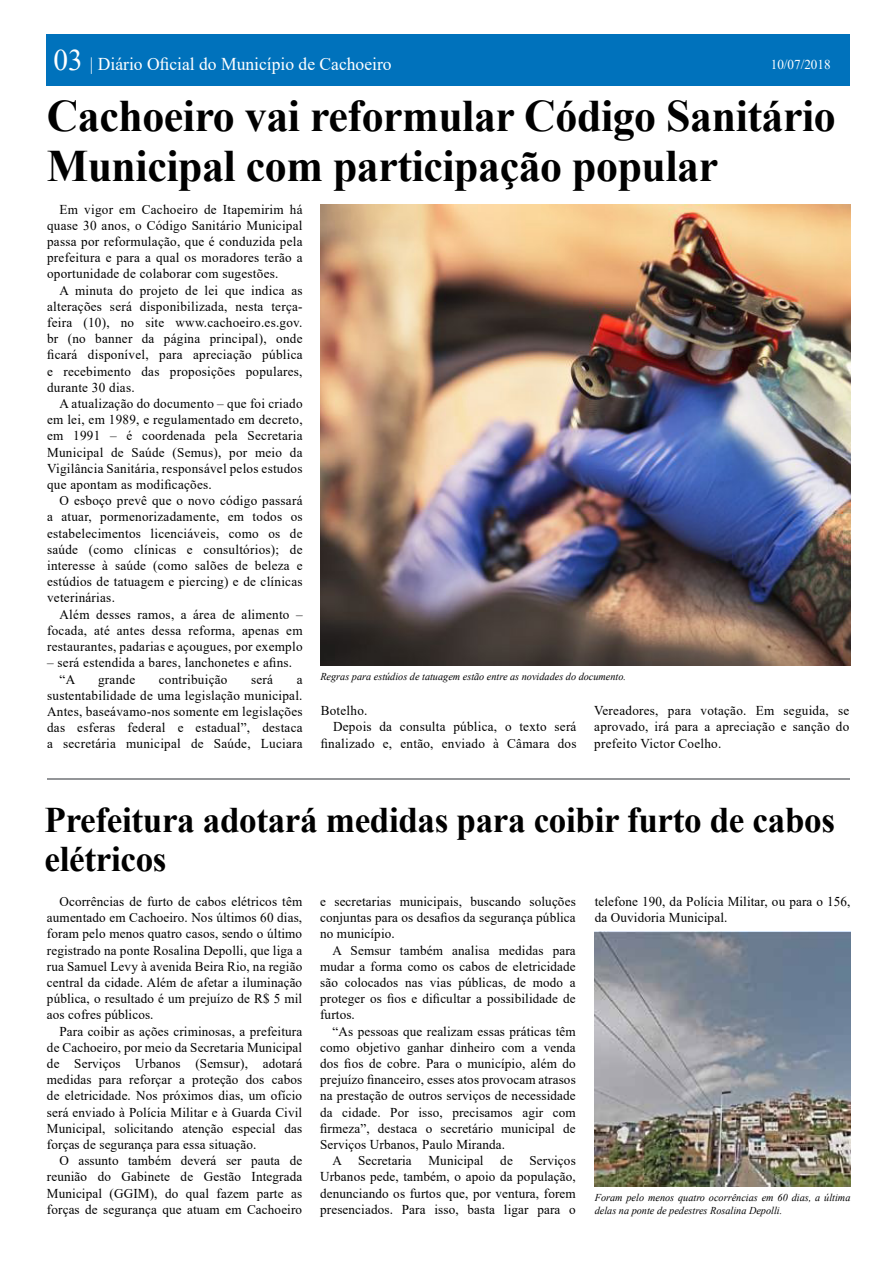
<style>
.page{position:relative;width:893px;height:1263px;background:#fff}
.page>*{position:absolute;margin:0;border:0;box-sizing:border-box;transform-origin:0 0}
.t1{font:700 45px/49.5px "Times New Roman";letter-spacing:-.01em;color:#000}
.t2{font:700 36px/39px "Times New Roman";letter-spacing:-.01em;color:#000}
.t3{font:18px "Times New Roman";color:#fff}
.t4{font:13.5px/16.2px "Times New Roman";letter-spacing:.02em;color:#000;text-align:justify}
.t5{font:13.5px "Times New Roman";color:#fff}
.t6{font:italic 10.5px/12.6px "Times New Roman";color:#000}
.s1{font-size:30px}
</style>
<div class="page">
<img style="left:321px;top:204px;width:529px;height:461px">
<div style="left:46px;top:35px;width:804px;height:51px;background:#0072bc"></div>
<hr style="left:47px;top:778px;width:802px;height:2px;background:#939598">
<img style="left:594px;top:931px;width:256px;height:255px">
<h3 class="t3" style="left:53px;top:51px;width:340px"><span class="s1">03</span> | Diário Oficial do Município de Cachoeiro</h3>
<h1 class="t1" style="left:47px;top:90px;width:791px">Cachoeiro vai reformular Código Sanitário<br>Municipal com participação popular</h1>
<p class="t5" style="left:771px;top:54px;width:61px">10/07/2018</p>
<p class="t4" style="left:47px;top:201px;width:257px;text-indent:12px">Em vigor em Cachoeiro de Itapemirim há quase 30 anos, o Código Sanitário Municipal passa por reformulação, que é conduzida pela prefeitura e para a qual os moradores terão a oportunidade de colaborar com sugestões.</p>
<p class="t4" style="left:47px;top:282px;width:257px;text-indent:12px">A minuta do projeto de lei que indica as alterações será disponibilizada, nesta terça&shy;feira (10), no site www.cachoeiro.es.gov. br (no banner da página principal), onde ficará disponível, para apreciação pública e recebimento das proposições populares, durante 30 dias.</p>
<p class="t4" style="left:47px;top:395px;width:257px;text-indent:12px">A atualização do documento – que foi criado em lei, em 1989, e regulamentado em decreto, em 1991 – é coordenada pela Secretaria Municipal de Saúde (Semus), por meio da Vigilância Sanitária, responsável pelos estudos que apontam as modificações.</p>
<p class="t4" style="left:47px;top:492px;width:257px;text-indent:12px">O esboço prevê que o novo código passará a atuar, pormenorizadamente, em todos os estabelecimentos licenciáveis, como os de saúde (como clínicas e consultórios); de interesse à saúde (como salões de beleza e estúdios de tatuagem e piercing) e de clínicas veterinárias.</p>
<p class="t4" style="left:47px;top:606px;width:257px;text-indent:12px">Além desses ramos, a área de alimento – focada, até antes dessa reforma, apenas em restaurantes, padarias e açougues, por exemplo</p>
<p class="t4" style="left:60px;top:654px;width:234px;text-indent:-12px">– será estendida a bares, lanchonetes e afins. “A</p>
<p class="t4" style="left:98px;top:670px;width:39px">grande</p>
<p class="t4" style="left:159px;top:670px;width:70px">contribuição</p>
<p class="t4" style="left:251px;top:670px;width:23px">será</p>
<p class="t4" style="left:47px;top:670px;width:257px;text-indent:250px">a sustentabilidade de uma legislação municipal.<br>Antes, baseávamo-nos somente em legislações das esferas federal e estadual”, destaca a secretária municipal de Saúde, Luciara</p>
<p class="t6" style="left:320px;top:669px;width:307px">Regras para estúdios de tatuagem estão entre as novidades do documento.</p>
<p class="t4" style="left:321px;top:702px;width:48px">Botelho.</p>
<p class="t4" style="left:333px;top:718px;width:245px">Depois da consulta pública, o texto será</p>
<p class="t4" style="left:321px;top:735px;width:257px">finalizado e, então, enviado à Câmara dos</p>
<p class="t4" style="left:594px;top:702px;width:257px">Vereadores, para votação. Em seguida, se aprovado, irá para a apreciação e sanção do prefeito Victor Coelho.</p>
<h2 class="t2" style="left:45px;top:799px;width:792px">Prefeitura adotará medidas para coibir furto de cabos elétricos</h2>
<p class="t4" style="left:47px;top:893px;width:257px;text-indent:12px">Ocorrências de furto de cabos elétricos têm aumentado em Cachoeiro. Nos últimos 60 dias, foram pelo menos quatro casos, sendo o último registrado na ponte Rosalina Depolli, que liga a rua Samuel Levy à avenida Beira Rio, na região central da cidade. Além de afetar a iluminação pública, o resultado é um prejuízo de R$ 5 mil aos cofres públicos.</p>
<p class="t4" style="left:47px;top:1022px;width:257px;text-indent:12px">Para coibir as ações criminosas, a prefeitura de Cachoeiro, por meio da Secretaria Municipal de Serviços Urbanos (Semsur), adotará medidas para reforçar a proteção dos cabos de eletricidade. Nos próximos dias, um ofício será enviado à Polícia Militar e à Guarda Civil Municipal, solicitando atenção especial das forças de segurança para essa situação.</p>
<p class="t4" style="left:47px;top:1152px;width:257px;text-indent:12px">O assunto também deverá ser pauta de reunião do Gabinete de Gestão Integrada Municipal (GGIM), do qual fazem parte as forças de segurança que atuam em Cachoeiro</p>
<p class="t4" style="left:320px;top:893px;width:257px">e secretarias municipais, buscando soluções conjuntas para os desafios da segurança pública no município.</p>
<p class="t4" style="left:320px;top:941px;width:257px;text-indent:12px">A Semsur também analisa medidas para mudar a forma como os cabos de eletricidade são colocados nas vias públicas, de modo a proteger os fios e dificultar a possibilidade de furtos.</p>
<p class="t4" style="left:320px;top:1022px;width:257px;text-indent:12px">“As pessoas que realizam essas práticas têm como objetivo ganhar dinheiro com a venda dos fios de cobre. Para o município, além do prejuízo financeiro, esses atos provocam atrasos na prestação de outros serviços de necessidade da cidade. Por isso, precisamos agir com firmeza”, destaca o secretário municipal de Serviços Urbanos, Paulo Miranda.</p>
<p class="t4" style="left:320px;top:1152px;width:257px;text-indent:12px">A Secretaria Municipal de Serviços Urbanos pede, também, o apoio da população, denunciando os furtos que, por ventura, forem presenciados. Para isso, basta ligar para o</p>
<p class="t4" style="left:595px;top:893px;width:257px">telefone 190, da Polícia Militar, ou para o 156, da Ouvidoria Municipal.</p>
<p class="t6" style="left:595px;top:1191px;width:257px">Foram pelo menos quatro ocorrências em 60 dias, a última delas na ponte de pedestres Rosalina Depolli.</p>
</div>
